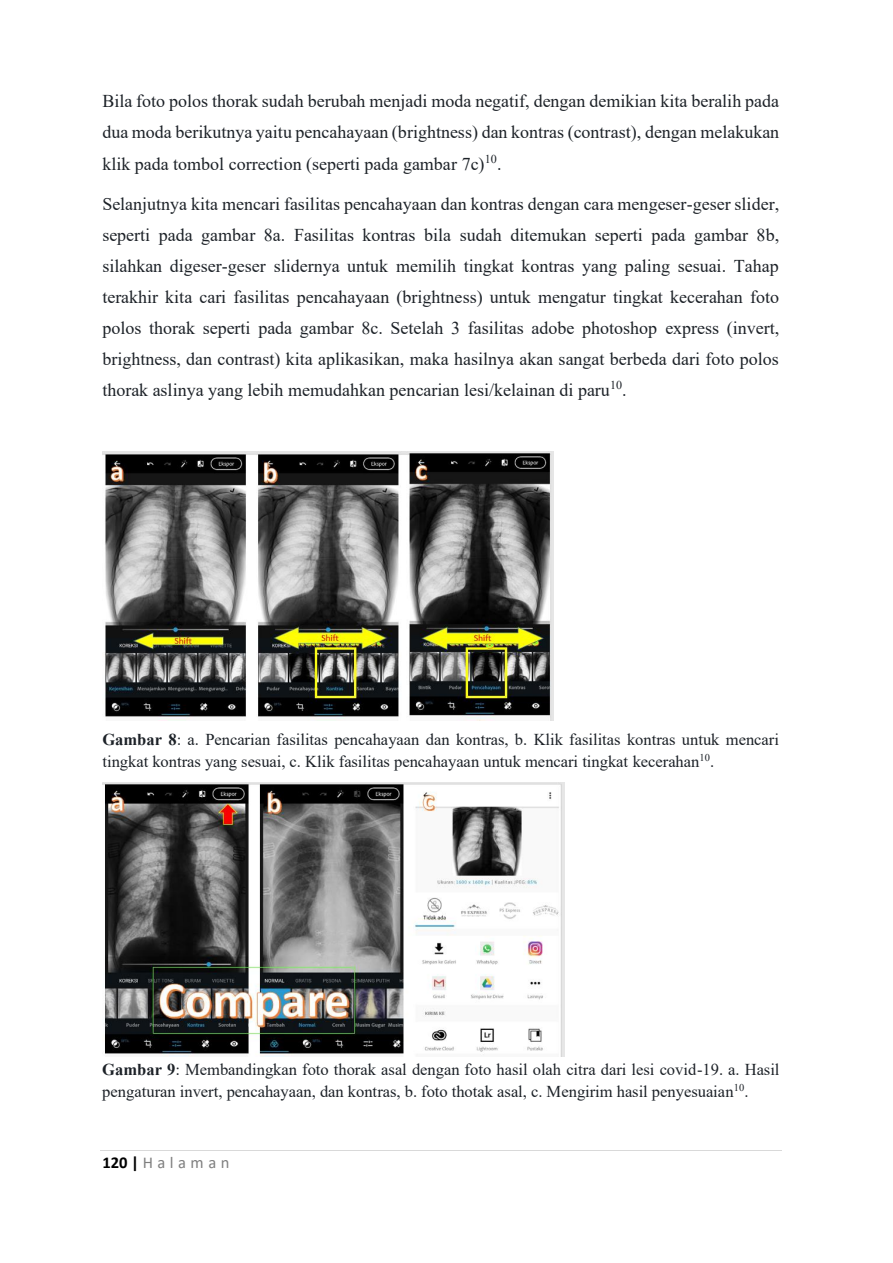
<style>
.page{position:relative;width:893px;height:1263px;background:#fff}
.page>*{position:absolute;margin:0;border:0;box-sizing:border-box;transform-origin:0 0}
.t1{font:18px/31px "Times New Roman";color:#1d2228;text-align:justify}
.t2{font:16.5px/21.8px "Times New Roman";color:#1d2228}
.t3{font:16.5px "Calibri";letter-spacing:.27em;color:#7f7f7f}
.s1{font-weight:700}
.s2{font-weight:700;color:#000}
</style>
<div class="page">
<hr style="left:100px;top:1150px;width:682px;height:1px;background:#d9d9d9">
<img style="left:102px;top:451px;width:451px;height:270px">
<img style="left:102px;top:782px;width:463px;height:274px">
<p class="t1" style="left:102px;top:85px;width:678px">Bila foto polos thorak sudah berubah menjadi moda negatif, dengan demikian kita beralih pada dua moda berikutnya yaitu pencahayaan (brightness) dan kontras (contrast), dengan melakukan klik pada tombol correction (seperti pada gambar 7c)<sup>10</sup>.</p>
<p class="t1" style="left:102px;top:187px;width:679px">Selanjutnya kita mencari fasilitas pencahayaan dan kontras dengan cara mengeser-geser slider, seperti pada gambar 8a. Fasilitas kontras bila sudah ditemukan seperti pada gambar 8b, silahkan digeser-geser slidernya untuk memilih tingkat kontras yang paling sesuai. Tahap terakhir kita cari fasilitas pencahayaan (brightness) untuk mengatur tingkat kecerahan foto polos thorak seperti pada gambar 8c. Setelah 3 fasilitas adobe photoshop express (invert, brightness, dan contrast) kita aplikasikan, maka hasilnya akan sangat berbeda dari foto polos thorak aslinya yang lebih memudahkan pencarian lesi/kelainan di paru<sup>10</sup>.</p>
<p class="t2" style="left:102px;top:728px;width:678px"><span class="s1">Gambar 8</span>: a. Pencarian fasilitas pencahayaan dan kontras, b. Klik fasilitas kontras untuk mencari tingkat kontras yang sesuai, c. Klik fasilitas pencahayaan untuk mencari tingkat kecerahan<sup>10</sup>.</p>
<p class="t2" style="left:102px;top:1058px;width:679px"><span class="s1">Gambar 9</span>: Membandingkan foto thorak asal dengan foto hasil olah citra dari lesi covid-19. a. Hasil pengaturan invert, pencahayaan, dan kontras, b. foto thotak asal, c. Mengirim hasil penyesuaian<sup>10</sup>.</p>
<p class="t3" style="left:102px;top:1151px;width:129px"><span class="s2">120|</span> Halaman</p>
</div>
